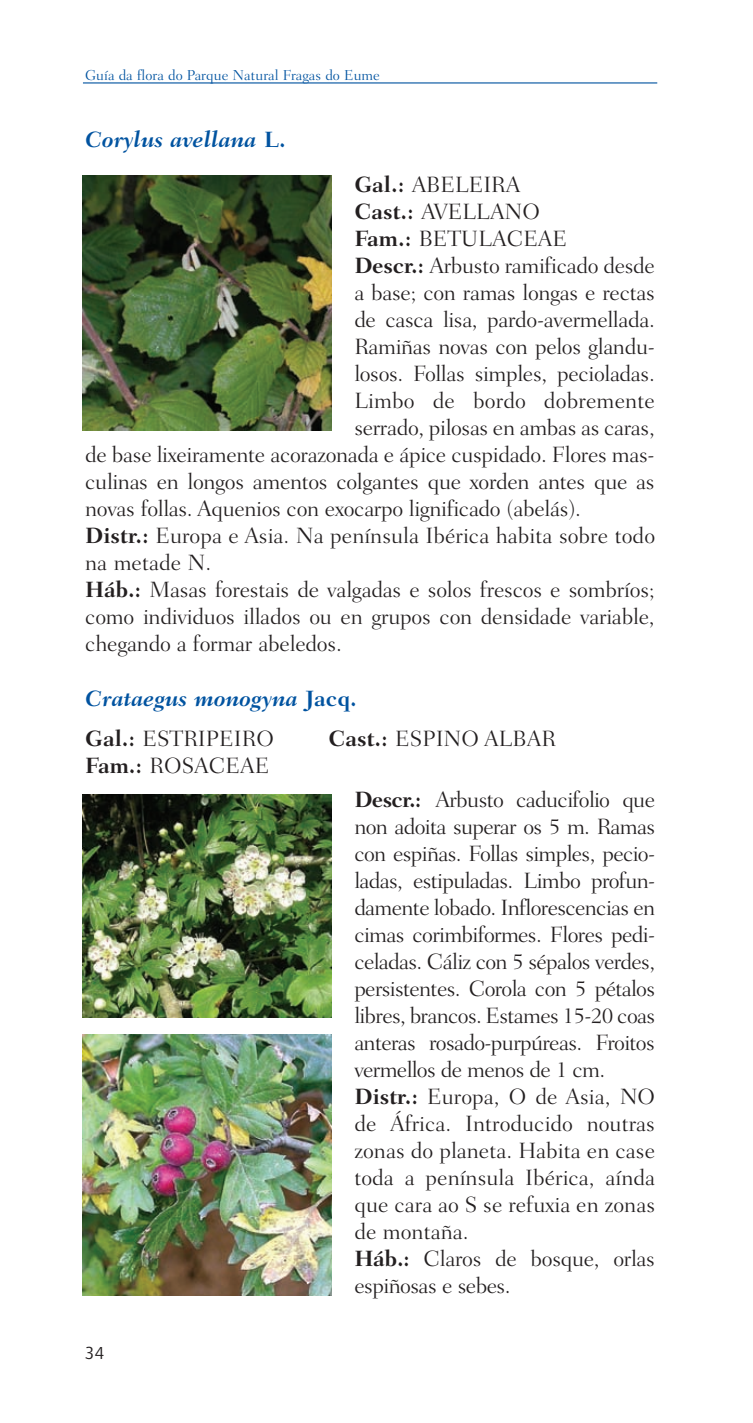
<style>
.page{position:relative;width:753px;height:1423px;background:#fff}
.page>*{position:absolute;margin:0;border:0;box-sizing:border-box;transform-origin:0 0}
.t1{font:300 22.5px/27px "Fairfield LH";letter-spacing:-.015em;color:#231f20}
.t2{font:italic 700 22.5px/40.5px "Fairfield LH";color:#0153a0}
.t3{font:300 22.5px "Fairfield LH";letter-spacing:.005em;color:#231f20}
.t4{font:18px "Foundry Journal";color:#231f20}
.t5{font:300 14.62px "Fairfield LH";color:#0153a0}
.s1{font-style:normal}
.s2{font-weight:700}
.s3{font-style:normal;color:#231f20}
.s4{font-weight:300;font-style:normal;color:#231f20}
</style>
<div class="page">
<hr style="left:83px;top:82px;width:574px;height:1px;background:#0153a0">
<img style="left:83px;top:175px;width:249px;height:256px">
<img style="left:83px;top:794px;width:249px;height:223px">
<img style="left:83px;top:1034px;width:249px;height:261px">
<p class="t5" style="left:85px;top:69px;width:296px">Guía da flora do Parque Natural Fragas do Eume</p>
<p class="t2" style="left:85px;top:121px;width:202px">Corylus avellana <span class="s1">L.</span></p>
<p class="t1" style="left:354px;top:172px;width:168px"><span class="s2">Gal.:</span> ABELEIRA</p>
<p class="t1" style="left:354px;top:200px;width:187px"><span class="s2">Cast.:</span> AVELLANO</p>
<p class="t1" style="left:354px;top:227px;width:214px"><span class="s2">Fam.:</span> BETULACEAE</p>
<p class="t1" style="left:354px;top:254px;width:302px"><span class="s2">Descr.:</span> Arbusto ramificado desde</p>
<p class="t1" style="left:354px;top:281px;width:302px">a base; con ramas longas e rectas</p>
<p class="t1" style="left:354px;top:308px;width:302px">de casca lisa, pardo-avermellada.</p>
<p class="t1" style="left:354px;top:335px;width:302px">Ramiñas novas con pelos glandu-</p>
<p class="t1" style="left:354px;top:362px;width:302px">losos. Follas simples, pecioladas.</p>
<p class="t3" style="left:354px;top:391px;width:302px">Limbo de bordo dobremente</p>
<p class="t1" style="left:354px;top:416px;width:302px">serrado, pilosas en ambas as caras,</p>
<p class="t1" style="left:85px;top:443px;width:571px">de base lixeiramente acorazonada e ápice cuspidado. Flores mas-</p>
<p class="t1" style="left:85px;top:470px;width:571px">culinas en longos amentos colgantes que xorden antes que as</p>
<p class="t1" style="left:85px;top:497px;width:497px">novas follas. Aquenios con exocarpo lignificado (abelás).</p>
<p class="t1" style="left:85px;top:524px;width:571px"><span class="s2">Distr.:</span> Europa e Asia. Na península Ibérica habita sobre todo</p>
<p class="t1" style="left:85px;top:551px;width:128px">na metade N.</p>
<p class="t1" style="left:85px;top:578px;width:571px"><span class="s2">Háb.:</span> Masas forestais de valgadas e solos frescos e sombríos;</p>
<p class="t1" style="left:85px;top:605px;width:571px">como individuos illados ou en grupos con densidade variable,</p>
<p class="t1" style="left:85px;top:632px;width:258px">chegando a formar abeledos.</p>
<p class="t2" style="left:85px;top:680px;width:273px">Crataegus monogyna <span class="s1">Jacq.<br></span><span class="s3">Gal.:</span> <span class="s4">ESTRIPEIRO</span></p>
<p class="t1" style="left:328px;top:727px;width:229px"><span class="s2">Cast.:</span> ESPINO ALBAR</p>
<p class="t1" style="left:85px;top:754px;width:185px"><span class="s2">Fam.:</span> ROSACEAE</p>
<p class="t4" style="left:85px;top:1342px;width:21px">34</p>
<p class="t1" style="left:354px;top:787px;width:302px"><span class="s2">Descr.:</span> Arbusto caducifolio que non adoita superar os 5 m. Ramas con espiñas. Follas simples, pecio&shy;ladas, estipuladas. Limbo profun&shy;damente lobado. Inflorescencias en cimas corimbiformes. Flores pedi&shy;celadas. Cáliz con 5 sépalos verdes, persistentes. Corola con 5 pétalos libres, brancos. Estames 15-20 coas anteras rosado-purpúreas. Froitos vermellos de menos de 1 cm.<br><span class="s2">Distr.:</span> Europa, O de Asia, NO de África. Introducido noutras zonas do planeta. Habita en case toda a península Ibérica, aínda que cara ao S se refuxia en zonas de montaña.<br><span class="s2">Háb.:</span> Claros de bosque, orlas espiñosas e sebes.</p>
</div>
